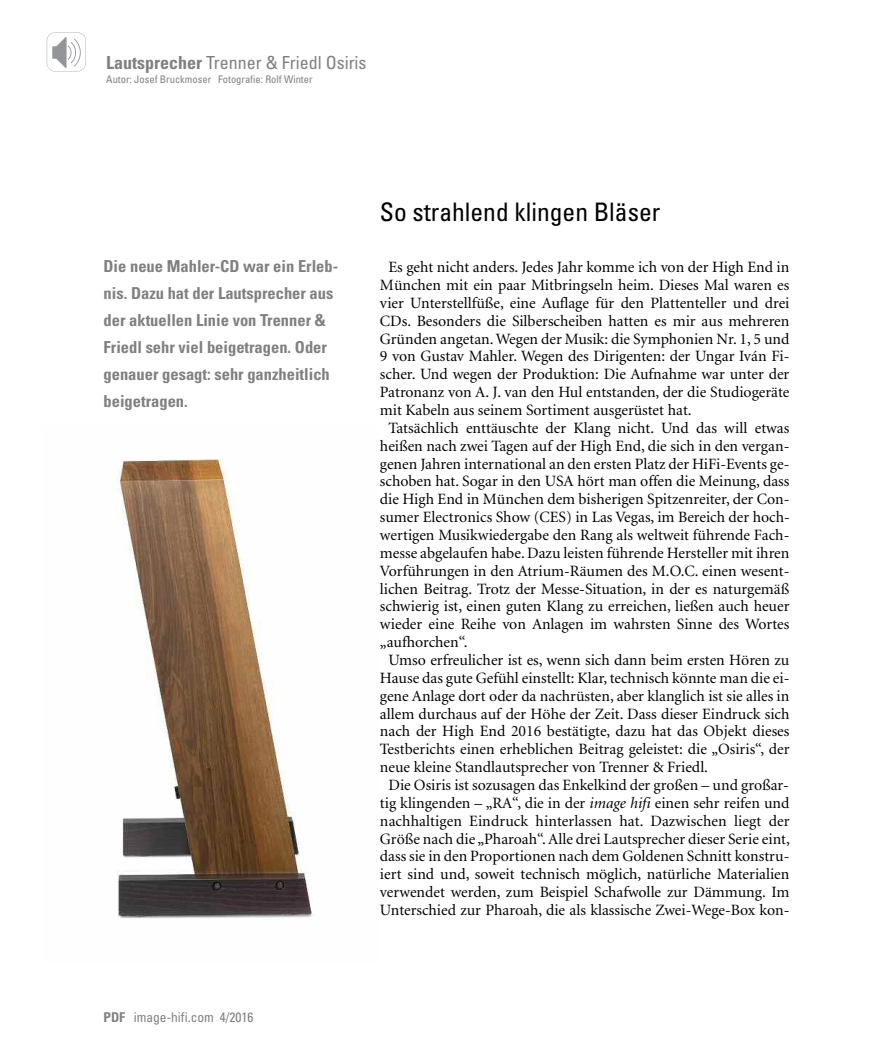
<style>
.page{position:relative;width:893px;height:1063px;background:#fff}
.page>*{position:absolute;margin:0;border:0;box-sizing:border-box;transform-origin:0 0}
.t1{font:condensed 25.5px "Univers";color:#000}
.t2{font:condensed 18px "Univers";color:#808080}
.t3{font:700 condensed 16.5px/27px "Univers";color:#808080}
.t4{font:15.75px "Minion";color:#000}
.t5{font:condensed 13.5px "Univers";color:#808080}
.t6{font:condensed 10.5px "Univers";color:#808080}
.s1{font-weight:700}
.s2{font-style:italic}
</style>
<div class="page">
<img style="left:112px;top:459px;width:202px;height:460px">
<svg style="left:47px;top:32px;width:39px;height:39px"></svg>
<p class="t2" style="left:106px;top:51px;width:262px"><span class="s1">Lautsprecher</span> Trenner &amp; Friedl Osiris</p>
<p class="t6" style="left:106px;top:73px;width:208px">Autor: Josef Bruckmoser Fotografie: Rolf Winter</p>
<p class="t3" style="left:104px;top:253px;width:236px">Die neue Mahler-CD war ein Erleb&shy;nis. Dazu hat der Lautsprecher aus der aktuellen Linie von Trenner &amp;<br>Friedl sehr viel beigetragen. Oder genauer gesagt: sehr ganzheitlich beigetragen.</p>
<p class="t5" style="left:104px;top:1009px;width:152px"><span class="s1">PDF</span> image-hifi.com 4/2016</p>
<h1 class="t1" style="left:380px;top:196px;width:282px">So strahlend klingen Bläser</h1>
<p class="t4" style="left:388px;top:259px;width:402px">Es geht nicht anders. Jedes Jahr komme ich von der High End in</p>
<p class="t4" style="left:380px;top:277px;width:411px">München mit ein paar Mitbringseln heim. Dieses Mal waren es</p>
<p class="t4" style="left:380px;top:295px;width:411px">vier Unterstellfüße, eine Auflage für den Plattenteller und drei</p>
<p class="t4" style="left:380px;top:313px;width:411px">CDs. Besonders die Silberscheiben hatten es mir aus mehreren</p>
<p class="t4" style="left:380px;top:331px;width:411px">Gründen angetan.Wegen der Musik: die Symphonien Nr. 1, 5 und</p>
<p class="t4" style="left:380px;top:349px;width:411px">9 von Gustav Mahler. Wegen des Dirigenten: der Ungar Iván Fi-</p>
<p class="t4" style="left:380px;top:366px;width:411px">scher. Und wegen der Produktion: Die Aufnahme war unter der</p>
<p class="t4" style="left:380px;top:384px;width:411px">Patronanz von A. J. van den Hul entstanden, der die Studiogeräte</p>
<p class="t4" style="left:380px;top:402px;width:313px">mit Kabeln aus seinem Sortiment ausgerüstet hat.</p>
<p class="t4" style="left:388px;top:420px;width:402px">Tatsächlich enttäuschte der Klang nicht. Und das will etwas</p>
<p class="t4" style="left:380px;top:438px;width:411px">heißen nach zwei Tagen auf der High End, die sich in den vergan-</p>
<p class="t4" style="left:380px;top:456px;width:411px">genen Jahren international an den ersten Platz der HiFi-Events ge-</p>
<p class="t4" style="left:380px;top:474px;width:411px">schoben hat. Sogar in den USA hört man offen die Meinung, dass</p>
<p class="t4" style="left:380px;top:491px;width:411px">die High End in München dem bisherigen Spitzenreiter, der Con-</p>
<p class="t4" style="left:380px;top:509px;width:411px">sumer Electronics Show (CES) in Las Vegas, im Bereich der hoch-</p>
<p class="t4" style="left:380px;top:527px;width:411px">wertigen Musikwiedergabe den Rang als weltweit führende Fach-</p>
<p class="t4" style="left:380px;top:545px;width:411px">messe abgelaufen habe. Dazu leisten führende Hersteller mit ihren</p>
<p class="t4" style="left:380px;top:563px;width:411px">Vorführungen in den Atrium-Räumen des M.O.C. einen wesent-</p>
<p class="t4" style="left:380px;top:581px;width:411px">lichen Beitrag. Trotz der Messe-Situation, in der es naturgemäß</p>
<p class="t4" style="left:380px;top:599px;width:411px">schwierig ist, einen guten Klang zu erreichen, ließen auch heuer</p>
<p class="t4" style="left:380px;top:617px;width:411px">wieder eine Reihe von Anlagen im wahrsten Sinne des Wortes</p>
<p class="t4" style="left:380px;top:634px;width:89px">„aufhorchen“.</p>
<p class="t4" style="left:388px;top:652px;width:402px">Umso erfreulicher ist es, wenn sich dann beim ersten Hören zu</p>
<p class="t4" style="left:380px;top:670px;width:411px">Hause das gute Gefühl einstellt: Klar, technisch könnte man die ei-</p>
<p class="t4" style="left:380px;top:688px;width:411px">gene Anlage dort oder da nachrüsten, aber klanglich ist sie alles in</p>
<p class="t4" style="left:380px;top:706px;width:411px">allem durchaus auf der Höhe der Zeit. Dass dieser Eindruck sich</p>
<p class="t4" style="left:380px;top:724px;width:411px">nach der High End 2016 bestätigte, dazu hat das Objekt dieses</p>
<p class="t4" style="left:380px;top:742px;width:411px">Testberichts einen erheblichen Beitrag geleistet: die „Osiris“, der</p>
<p class="t4" style="left:380px;top:759px;width:330px">neue kleine Standlautsprecher von Trenner &amp; Friedl.</p>
<p class="t4" style="left:388px;top:777px;width:402px">Die Osiris ist sozusagen das Enkelkind der großen – und großar-</p>
<p class="t4" style="left:380px;top:795px;width:411px">tig klingenden – „RA“, die in der <span class="s2">image hifi</span> einen sehr reifen und</p>
<p class="t4" style="left:380px;top:813px;width:411px">nachhaltigen Eindruck hinterlassen hat. Dazwischen liegt der</p>
<p class="t4" style="left:380px;top:831px;width:411px">Größe nach die „Pharoah“.Alle drei Lautsprecher dieser Serie eint,</p>
<p class="t4" style="left:380px;top:849px;width:411px">dass sie in den Proportionen nach dem Goldenen Schnitt konstru-</p>
<p class="t4" style="left:380px;top:867px;width:411px">iert sind und, soweit technisch möglich, natürliche Materialien</p>
<p class="t4" style="left:380px;top:884px;width:411px">verwendet werden, zum Beispiel Schafwolle zur Dämmung. Im</p>
<p class="t4" style="left:380px;top:902px;width:411px">Unterschied zur Pharoah, die als klassische Zwei-Wege-Box kon-</p>
</div>
